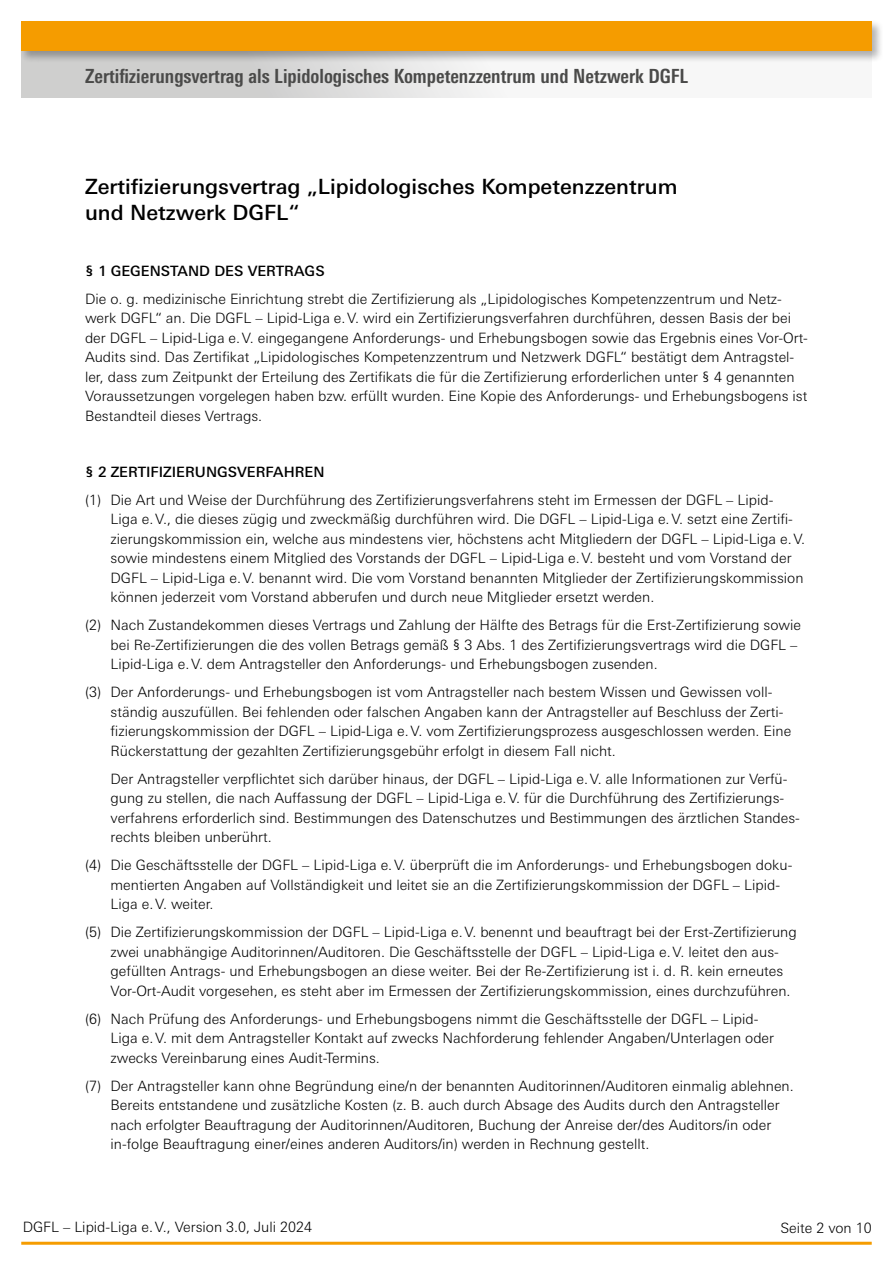
<style>
.page{position:relative;width:893px;height:1263px;background:#fff}
.page>*{position:absolute;margin:0;border:0;box-sizing:border-box;transform-origin:0 0}
.t1{font:500 21px/25.5px "Univers Next Pro";color:#000}
.t2{font:700 condensed 19.5px "Univers Next Pro";color:#4a4a49}
.t3{font:300 14.25px/19.5px "Univers Next Pro";color:#000}
.t4{font:500 14.25px "Univers Next Pro";color:#000}
</style>
<div class="page">
<div style="left:21px;top:34px;width:851px;height:64px;background:linear-gradient(to right,#cacac9,#fff)"></div>
<div style="left:20px;top:20px;width:864px;height:42px;background:#000;opacity:.3"></div>
<div style="left:21px;top:21px;width:851px;height:30px;background:#f59c00"></div>
<hr style="left:21px;top:1242px;width:851px;height:3px;background:#f59c00">
<h2 class="t2" style="left:85px;top:64px;width:605px">Zertifizierungsvertrag als Lipidologisches Kompetenzzentrum und Netzwerk DGFL</h2>
<h1 class="t1" style="left:85px;top:174px;width:594px">Zertifizierungsvertrag „Lipidologisches Kompetenzzentrum und Netzwerk DGFL“</h1>
<p class="t4" style="left:85px;top:262px;width:241px">§ 1 GEGENSTAND DES VERTRAGS</p>
<p class="t3" style="left:85px;top:289px;width:724px">Die o. g. medizinische Einrichtung strebt die Zertifizierung als „Lipidologisches Kompetenzzentrum und Netz&shy;werk DGFL“ an. Die DGFL – Lipid-Liga e.V. wird ein Zertifizierungsverfahren durchführen, dessen Basis der bei der DGFL – Lipid-Liga e.V. eingegangene Anforderungs- und Erhebungsbogen sowie das Ergebnis eines Vor-Ort-Audits sind. Das Zertifikat „Lipidologisches Kompetenzzentrum und Netzwerk DGFL“ bestätigt dem Antragstel&shy;ler, dass zum Zeitpunkt der Erteilung des Zertifikats die für die Zertifizierung erforderlichen unter § 4 genannten Voraussetzungen vorgelegen haben bzw. erfüllt wurden. Eine Kopie des Anforderungs- und Erhebungsbogens ist Bestandteil dieses Vertrags.</p>
<p class="t4" style="left:85px;top:463px;width:241px">§ 2 ZERTIFIZIERUNGSVERFAHREN</p>
<p class="t3" style="left:111px;top:490px;width:696px;text-indent:-26px">(1) Die Art und Weise der Durchführung des Zertifizierungsverfahrens steht im Ermessen der DGFL – Lipid-<br>Liga e.V., die dieses zügig und zweckmäßig durchführen wird. Die DGFL – Lipid-Liga e.V. setzt eine Zertifi&shy;zierungskommission ein, welche aus mindestens vier, höchstens acht Mitgliedern der DGFL – Lipid-Liga e.V. sowie mindestens einem Mitglied des Vorstands der DGFL – Lipid-Liga e.V. besteht und vom Vorstand der DGFL – Lipid-Liga e.V. benannt wird. Die vom Vorstand benannten Mitglieder der Zertifizierungskommission können jederzeit vom Vorstand abberufen und durch neue Mitglieder ersetzt werden.</p>
<p class="t3" style="left:111px;top:615px;width:692px;text-indent:-26px">(2) Nach Zustandekommen dieses Vertrags und Zahlung der Hälfte des Betrags für die Erst-Zertifizierung sowie bei Re-Zertifizierungen die des vollen Betrags gemäß § 3 Abs. 1 des Zertifizierungsvertrags wird die DGFL –<br>Lipid-Liga e.V. dem Antragsteller den Anforderungs- und Erhebungsbogen zusenden.</p>
<p class="t3" style="left:111px;top:682px;width:682px;text-indent:-26px">(3) Der Anforderungs- und Erhebungsbogen ist vom Antragsteller nach bestem Wissen und Gewissen voll&shy;ständig auszufüllen. Bei fehlenden oder falschen Angaben kann der Antragsteller auf Beschluss der Zerti&shy;fizierungskommission der DGFL – Lipid-Liga e.V. vom Zertifizierungsprozess ausgeschlossen werden. Eine Rückerstattung der gezahlten Zertifizierungsgebühr erfolgt in diesem Fall nicht.</p>
<p class="t3" style="left:111px;top:769px;width:691px">Der Antragsteller verpflichtet sich darüber hinaus, der DGFL – Lipid-Liga e.V. alle Informationen zur Verfü&shy;gung zu stellen, die nach Auffassung der DGFL – Lipid-Liga e.V. für die Durchführung des Zertifizierungs&shy;verfahrens erforderlich sind. Bestimmungen des Datenschutzes und Bestimmungen des ärztlichen Standes&shy;rechts bleiben unberührt.</p>
<p class="t3" style="left:111px;top:855px;width:683px;text-indent:-26px">(4) Die Geschäftsstelle der DGFL – Lipid-Liga e.V. überprüft die im Anforderungs- und Erhebungsbogen doku&shy;mentierten Angaben auf Vollständigkeit und leitet sie an die Zertifizierungskommission der DGFL – Lipid-<br>Liga e.V. weiter.</p>
<p class="t3" style="left:111px;top:922px;width:688px;text-indent:-26px">(5) Die Zertifizierungskommission der DGFL – Lipid-Liga e.V. benennt und beauftragt bei der Erst-Zertifizierung zwei unabhängige Auditorinnen/Auditoren. Die Geschäftsstelle der DGFL – Lipid-Liga e.V. leitet den aus&shy;gefüllten Antrags- und Erhebungsbogen an diese weiter. Bei der Re-Zertifizierung ist i. d. R. kein erneutes Vor-Ort-Audit vorgesehen, es steht aber im Ermessen der Zertifizierungskommission, eines durchzuführen.</p>
<p class="t3" style="left:111px;top:1009px;width:665px;text-indent:-26px">(6) Nach Prüfung des Anforderungs- und Erhebungsbogens nimmt die Geschäftsstelle der DGFL – Lipid-<br>Liga e.V. mit dem Antragsteller Kontakt auf zwecks Nachforderung fehlender Angaben/Unterlagen oder zwecks Vereinbarung eines Audit-Termins.</p>
<p class="t3" style="left:111px;top:1076px;width:685px;text-indent:-26px">(7) Der Antragsteller kann ohne Begründung eine/n der benannten Auditorinnen/Auditoren einmalig ablehnen.<br>Bereits entstandene und zusätzliche Kosten (z. B. auch durch Absage des Audits durch den Antragsteller nach erfolgter Beauftragung der Auditorinnen/Auditoren, Buchung der Anreise der/des Auditors/in oder in-folge Beauftragung einer/eines anderen Auditors/in) werden in Rechnung gestellt.</p>
<p class="t3" style="left:23px;top:1217px;width:291px">DGFL – Lipid-Liga e.V., Version 3.0, Juli 2024</p>
<p class="t3" style="left:780px;top:1218px;width:93px">Seite 2 von 10</p>
</div>
